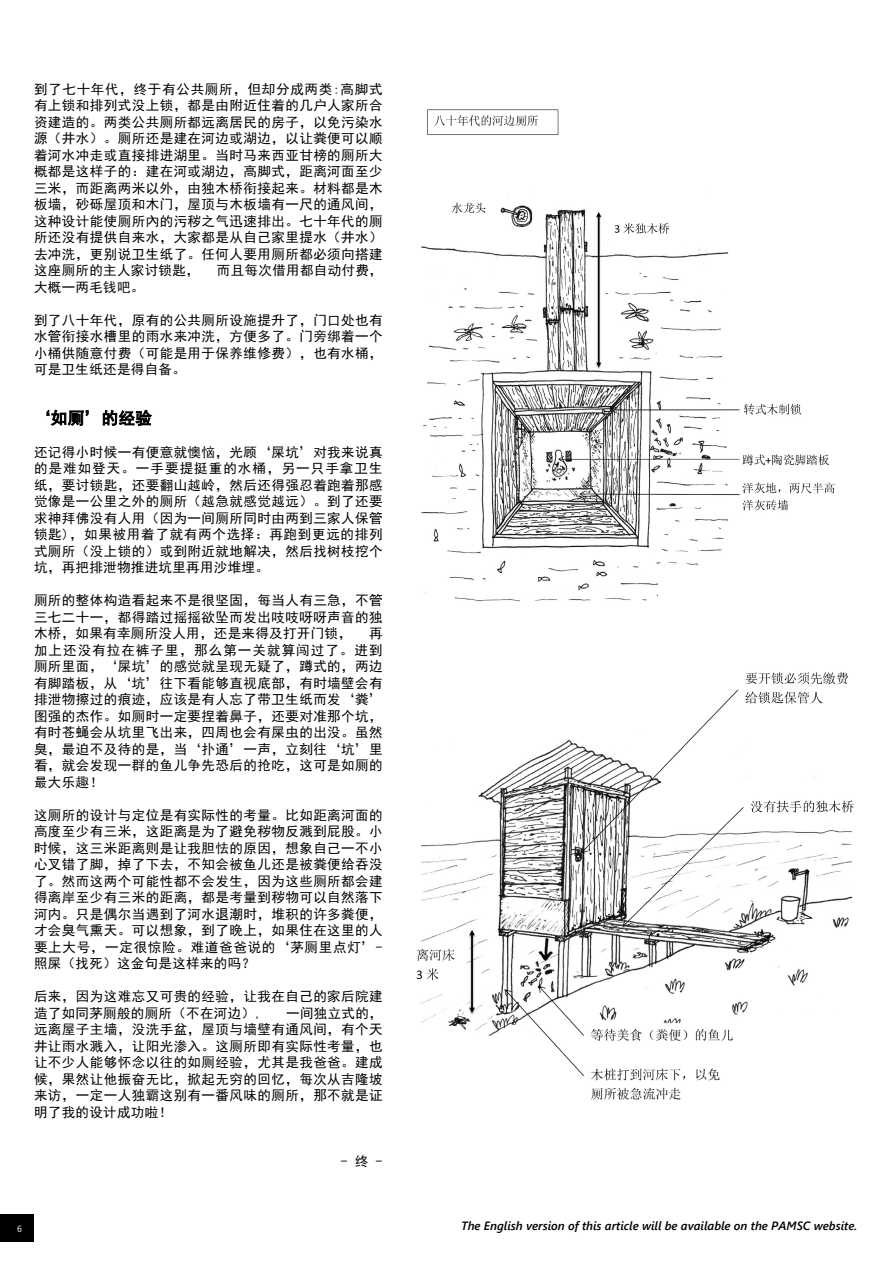
<style>
.page{position:relative;width:893px;height:1263px;background:#fff}
.page>*{position:absolute;margin:0;border:0;box-sizing:border-box;transform-origin:0 0}
.t1{font:16.5px "Sim Hei";color:#000}
.t2{font:13.5px/16.5px "Sim Hei";letter-spacing:.035em;color:#000;text-align:justify}
.t3{font:italic 600 12px "Segoe UI";color:#000}
.t4{font:9px "Segoe UI";color:#fff}
</style>
<div class="page">
<div style="left:0;top:1214px;width:34px;height:28px;background:#000"></div>
<svg style="left:46px;top:409px;width:43px;height:17px"></svg>
<svg style="left:103px;top:409px;width:49px;height:17px"></svg>
<img style="left:421px;top:109px;width:414px;height:493px">
<img style="left:416px;top:672px;width:438px;height:428px">
<p class="t2" style="left:34px;top:81px;width:350px">到了七十年代，终于有公共厕所，但却分成两类:高脚式有上锁和排列式没上锁，都是由附近住着的几户人家所合资建造的。两类公共厕所都远离居民的房子，以免污染水源（井水）。厕所还是建在河边或湖边，以让粪便可以顺着河水冲走或直接排进湖里。当时马来西亚甘榜的厕所大概都是这样子的：建在河或湖边，高脚式，距离河面至少三米，而距离两米以外，由独木桥衔接起来。材料都是木板墙，砂砾屋顶和木门，屋顶与木板墙有一尺的通风间，这种设计能使厕所內的污秽之气迅速排出。七十年代的厕所还没有提供自来水，大家都是从自己家里提水（井水）去冲洗，更别说卫生纸了。任何人要用厕所都必须向搭建这座厕所的主人家讨锁匙，</p>
<p class="t2" style="left:217px;top:262px;width:167px">而且每次借用都自动付费，</p>
<p class="t2" style="left:34px;top:279px;width:112px">大概一两毛钱吧。</p>
<p class="t2" style="left:34px;top:312px;width:350px">到了八十年代，原有的公共厕所设施提升了，门口处也有水管衔接水槽里的雨水来冲洗，方便多了。门旁绑着一个小桶供随意付费（可能是用于保养维修费），也有水桶，可是卫生纸还是得自备。</p>
<p class="t1" style="left:34px;top:410px;width:119px">‘如厕’的经验</p>
<p class="t2" style="left:34px;top:444px;width:350px">还记得小时候一有便意就懊恼，光顾‘屎坑’对我来说真的是难如登天。一手要提挺重的水桶，另一只手拿卫生纸，要讨锁匙，还要翻山越岭，然后还得强忍着跑着那感觉像是一公里之外的厕所（越急就感觉越远）。到了还要求神拜佛没有人用（因为一间厕所同时由两到三家人保管锁匙)，如果被用着了就有两个选择：再跑到更远的排列式厕所（没上锁的）或到附近就地解决，然后找树枝挖个坑，再把排泄物推进坑里再用沙堆埋。</p>
<p class="t2" style="left:34px;top:592px;width:350px">厕所的整体构造看起来不是很坚固，每当人有三急，不管三七二十一，都得踏过摇摇欲坠而发出吱吱呀呀声音的独木桥，如果有幸厕所没人用，还是来得及打开门锁，</p>
<p class="t2" style="left:34px;top:625px;width:350px;text-indent:335px">再加上还没有拉在裤子里，那么第一关就算闯过了。进到厕所里面，‘屎坑’的感觉就呈现无疑了，蹲式的，两边有脚踏板，从‘坑’往下看能够直视底部，有时墙壁会有排泄物擦过的痕迹，应该是有人忘了带卫生纸而发‘粪’图强的杰作。如厕时一定要捏着鼻子，还要对准那个坑，有时苍蝇会从坑里飞出来，四周也会有屎虫的出没。虽然臭，最迫不及待的是，当‘扑通’一声，立刻往‘坑’里看，就会发现一群的鱼儿争先恐后的抢吃，这可是如厕的最大乐趣！</p>
<p class="t2" style="left:34px;top:807px;width:350px">这厕所的设计与定位是有实际性的考量。比如距离河面的高度至少有三米，这距离是为了避免秽物反溅到屁股。小时候，这三米距离则是让我胆怯的原因，想象自己一不小心叉错了脚，掉了下去，不知会被鱼儿还是被粪便给吞没了。然而这两个可能性都不会发生，因为这些厕所都会建得离岸至少有三米的距离，都是考量到秽物可以自然落下河内。只是偶尔当遇到了河水退潮时，堆积的许多粪便，才会臭气熏天。可以想象，到了晚上，如果住在这里的人要上大号，一定很惊险。难道爸爸说的‘茅厕里点灯’-照屎（找死）这金句是这样来的吗？</p>
<p class="t2" style="left:34px;top:988px;width:350px">后来，因为这难忘又可贵的经验，让我在自己的家后院建造了如同茅厕般的厕所（不在河边）,</p>
<p class="t2" style="left:34px;top:1005px;width:350px;text-indent:252px">一间独立式的，远离屋子主墙，没洗手盆，屋顶与墙壁有通风间，有个天井让雨水溅入，让阳光渗入。这厕所即有实际性考量，也让不少人能够怀念以往的如厕经验，尤其是我爸爸。建成候，果然让他振奋无比，掀起无穷的回忆，每次从吉隆坡来访，一定一人独霸这别有一番风味的厕所，那不就是证明了我的设计成功啦！</p>
<p class="t2" style="left:341px;top:1153px;width:43px">- 终 -</p>
<p class="t4" style="left:17px;top:1220px;width:6px">6</p>
<p class="t3" style="left:461px;top:1215px;width:398px">The English version of this article will be available on the PAMSC website.</p>
</div>
